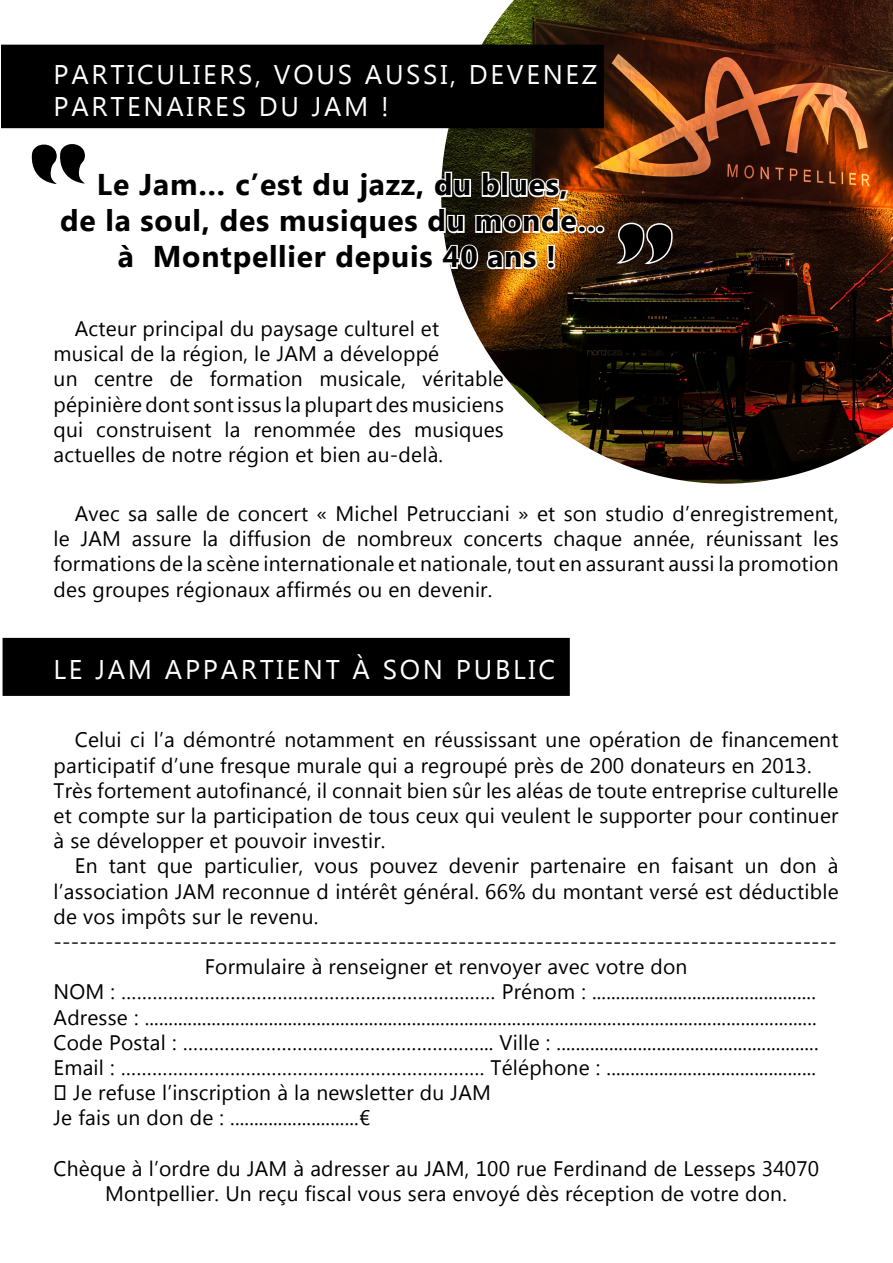
<style>
.page{position:relative;width:893px;height:1263px;background:#fff}
.page>*{position:absolute;margin:0;border:0;box-sizing:border-box;transform-origin:0 0}
.t1{font:700 30px "Myanmar Text";letter-spacing:.025em;color:#000}
.Titre_1{font:27px "Myanmar Text";letter-spacing:.1em;color:#fff}
.Corps_de_Texte{font:21px/25.2px "Myanmar Text";letter-spacing:.01em;color:#000;text-align:justify}
</style>
<div class="page">
<img style="left:441px;top:0;width:452px;height:484px">
<div style="left:2px;top:45px;width:601px;height:82px;background:#000"></div>
<div style="left:1px;top:45px;width:603px;height:83px;border:2px solid #000"></div>
<svg style="left:31px;top:142px;width:575px;height:135px"></svg>
<svg style="left:617px;top:219px;width:55px;height:46px;background:#2e2824"></svg>
<div style="left:3px;top:639px;width:566px;height:56px;background:#000"></div>
<div style="left:3px;top:638px;width:567px;height:58px;border:2px solid #000"></div>
<p class="Titre_1" style="left:54px;top:59px;width:545px">PARTICULIERS, VOUS AUSSI, DEVENEZ</p>
<p class="Titre_1" style="left:54px;top:91px;width:337px">PARTENAIRES DU JAM !</p>
<p class="t1" style="left:97px;top:167px;width:472px">Le Jam… c’est du jazz, du blues,</p>
<p class="t1" style="left:60px;top:203px;width:546px">de la soul, des musiques du monde…</p>
<p class="t1" style="left:118px;top:239px;width:440px">à Montpellier depuis 40 ans !</p>
<p class="Corps_de_Texte" style="left:75px;top:316px;width:366px">Acteur principal du paysage culturel et</p>
<p class="Corps_de_Texte" style="left:54px;top:341px;width:387px">musical de la région, le JAM a développé</p>
<p class="Corps_de_Texte" style="left:54px;top:367px;width:452px">un centre de formation musicale, véritable pépinière dont sont issus la plupart des musiciens qui construisent la renommée des musiques actuelles de notre région et bien au-delà.</p>
<p class="Corps_de_Texte" style="left:54px;top:501px;width:787px;text-indent:21px">Avec sa salle de concert « Michel Petrucciani » et son studio d’enregistrement, le JAM assure la diffusion de nombreux concerts chaque année, réunissant les formations de la scène internationale et nationale, tout en assurant aussi la promotion des groupes régionaux affirmés ou en devenir.</p>
<p class="Titre_1" style="left:54px;top:654px;width:503px">LE JAM APPARTIENT À SON PUBLIC</p>
<p class="Corps_de_Texte" style="left:54px;top:727px;width:786px;text-indent:21px">Celui ci l’a démontré notamment en réussissant une opération de financement participatif d’une fresque murale qui a regroupé près de 200 donateurs en 2013.</p>
<p class="Corps_de_Texte" style="left:54px;top:778px;width:786px">Très fortement autofinancé, il connait bien sûr les aléas de toute entreprise culturelle et compte sur la participation de tous ceux qui veulent le supporter pour continuer à se développer et pouvoir investir.</p>
<p class="Corps_de_Texte" style="left:54px;top:853px;width:787px;text-indent:21px">En tant que particulier, vous pouvez devenir partenaire en faisant un don à l’association JAM reconnue d intérêt général. 66% du montant versé est déductible de vos impôts sur le revenu.</p>
<p class="Corps_de_Texte" style="left:54px;top:929px;width:785px">-------------------------------------------------------------------------------------------</p>
<p class="Corps_de_Texte" style="left:205px;top:954px;width:484px">Formulaire à renseigner et renvoyer avec votre don</p>
<p class="Corps_de_Texte" style="left:54px;top:979px;width:764px">NOM : ……………………………………………………………… Prénom : ...............................................</p>
<p class="Corps_de_Texte" style="left:54px;top:1005px;width:765px">Adresse : .............................................................................................................................................</p>
<p class="Corps_de_Texte" style="left:54px;top:1030px;width:766px">Code Postal : …………………………………………………... Ville : .......................................................</p>
<p class="Corps_de_Texte" style="left:54px;top:1055px;width:764px">Email : ……………………………………………………………. Téléphone : ............................................</p>
<p class="Corps_de_Texte" style="left:54px;top:1080px;width:439px">□ Je refuse l’inscription à la newsletter du JAM</p>
<p class="Corps_de_Texte" style="left:54px;top:1105px;width:318px">Je fais un don de : ...........................€</p>
<p class="Corps_de_Texte" style="left:105px;top:1156px;width:715px;text-indent:-52px">Chèque à l’ordre du JAM à adresser au JAM, 100 rue Ferdinand de Lesseps 34070<br>Montpellier. Un reçu fiscal vous sera envoyé dès réception de votre don.</p>
</div>
